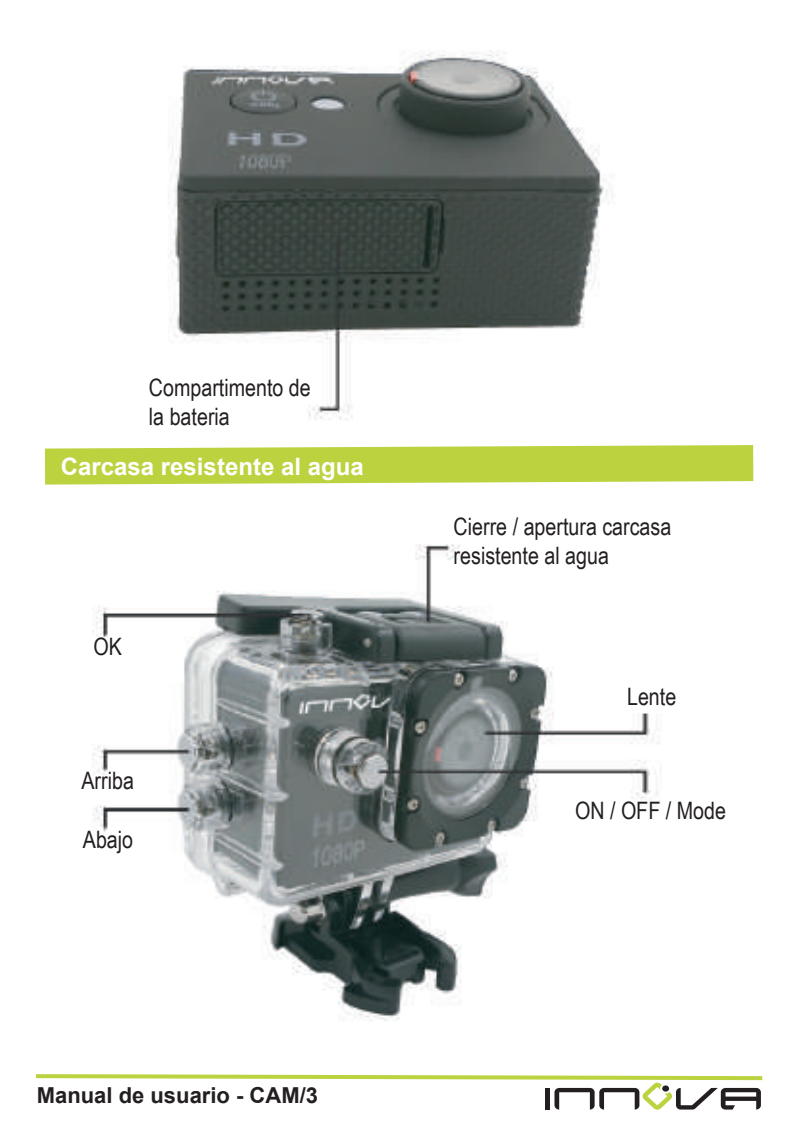
<style>
.page{position:relative;width:794px;height:1134px;background:#fff}
.page>*{position:absolute;margin:0;border:0;box-sizing:border-box;transform-origin:0 0}
.t1{font:24px/28.8px "Arial Narrow";color:#231f20}
.t2{font:700 24px "Arial";color:#fff}
.t3{font:700 22px "Arial";color:#231f20}
</style>
<div class="page">
<img style="left:92px;top:544px;width:569px;height:477px">
<img style="left:168px;top:50px;width:445px;height:370px">
<svg style="left:36px;top:1074px;width:727px;height:36px"></svg>
<div style="left:545px;top:1088px;width:5px;height:21px;background:#231f20"></div>
<div style="left:660px;top:1083px;width:11px;height:10px;background:#202222;border:2px solid #fff;border-radius:50%"></div>
<svg style="left:45px;top:445px;width:708px;height:40px;background:#c2d651"></svg>
<p class="t1" style="left:149px;top:372px;width:163px">Compartimento de la bateria</p>
<p class="t2" style="left:61px;top:451px;width:304px">Carcasa resistente al agua</p>
<p class="t1" style="left:94px;top:631px;width:30px">OK</p>
<p class="t1" style="left:82px;top:766px;width:54px">Arriba</p>
<p class="t1" style="left:83px;top:824px;width:52px">Abajo</p>
<p class="t1" style="left:454px;top:511px;width:219px">Cierre / apertura carcasa resistente al agua</p>
<p class="t1" style="left:627px;top:682px;width:51px">Lente</p>
<p class="t1" style="left:575px;top:795px;width:152px">ON / OFF / Mode</p>
<p class="t3" style="left:37px;top:1081px;width:283px">Manual de usuario - CAM/3</p>
</div>
